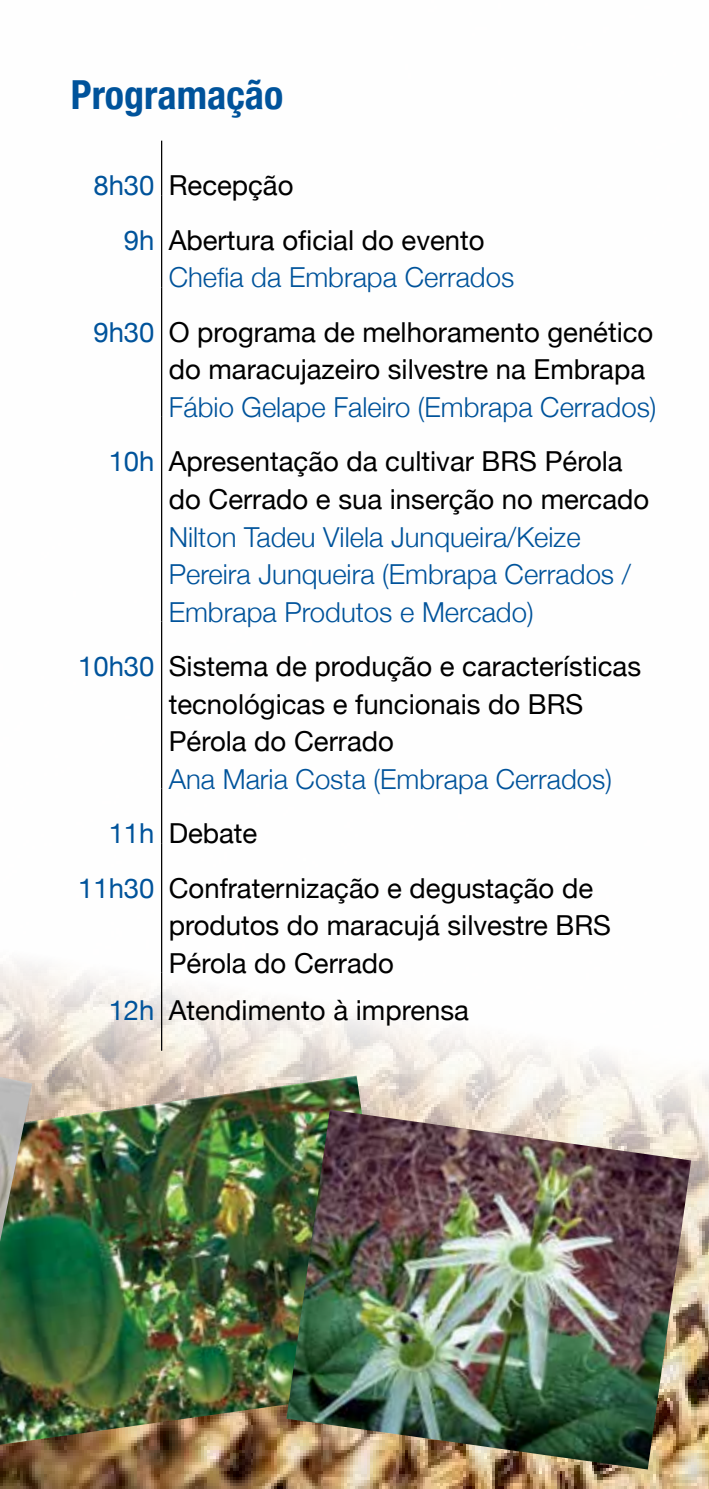
<style>
.page{position:relative;width:709px;height:1489px;background:#fff}
.page>*{position:absolute;margin:0;border:0;box-sizing:border-box;transform-origin:0 0}
.t1{font:700 condensed 40px "Helvetica Neue";color:#00539b}
.t2{font:27.5px/37.5px "Helvetica Neue";color:#000}
.t3{font:300 27.5px/37.5px "Helvetica Neue";color:#00539b}
.s1{color:#00539b}
.s2{font-weight:300;color:#00539b}
.s3{font-weight:400}
.s4{font-weight:400;color:#000}
</style>
<div class="page">
<img style="left:0;top:140px;width:709px;height:1348px">
<hr style="left:161px;top:141px;width:1px;height:54px;background:#000">
<hr style="left:161px;top:195px;width:1px;height:92px;background:#000">
<hr style="left:161px;top:287px;width:1px;height:130px;background:#000">
<hr style="left:161px;top:417px;width:1px;height:204px;background:#000">
<hr style="left:161px;top:621px;width:1px;height:167px;background:#000">
<hr style="left:161px;top:788px;width:1px;height:55px;background:#000">
<hr style="left:161px;top:843px;width:1px;height:129px;background:#000">
<hr style="left:161px;top:972px;width:1px;height:78px;background:#000">
<img style="left:0;top:1075px;width:400px;height:369px">
<img style="left:286px;top:1109px;width:405px;height:360px">
<img style="left:0;top:1076px;width:32px;height:165px">
<h1 class="t1" style="left:71px;top:71px;width:214px">Programação</h1>
<p class="t2" style="left:124px;top:158px;width:362px;line-height:54.5px;text-indent:-31px"><span class="s1">8h30</span> Recepção<br><span class="s1">9h</span> Abertura oficial do evento</p>
<p class="t2" style="left:93px;top:250px;width:561px;line-height:54.5px;text-indent:75px"><span class="s2">Chefia da Embrapa Cerrados<br></span><span class="s1">9h30</span> O programa de melhoramento genético</p>
<p class="t2" style="left:169px;top:350px;width:478px">do maracujazeiro silvestre na Embrapa</p>
<p class="t3" style="left:109px;top:379px;width:549px;line-height:54.5px;text-indent:60px">Fábio Gelape Faleiro (Embrapa Cerrados)<br><span class="s3">10h</span> <span class="s4">Apresentação da cultivar BRS Pérola</span></p>
<p class="t2" style="left:169px;top:480px;width:482px">do Cerrado e sua inserção no mercado</p>
<p class="t3" style="left:169px;top:517px;width:464px">Nilton Tadeu Vilela Junqueira/Keize<br>Pereira Junqueira (Embrapa Cerrados /<br>Embrapa Produtos e Mercado)</p>
<p class="t2" style="left:169px;top:647px;width:474px;text-indent:-91px"><span class="s1">10h30</span> Sistema de produção e características tecnológicas e funcionais do BRS<br>Pérola do Cerrado</p>
<p class="t3" style="left:169px;top:759px;width:445px">Ana Maria Costa (Embrapa Cerrados)</p>
<p class="t2" style="left:109px;top:814px;width:150px"><span class="s1">11h</span> Debate</p>
<p class="t2" style="left:78px;top:868px;width:516px"><span class="s1">11h30</span> Confraternização e degustação de</p>
<p class="t2" style="left:169px;top:906px;width:444px">produtos do maracujá silvestre BRS<br>Pérola do Cerrado</p>
<p class="t2" style="left:109px;top:991px;width:362px"><span class="s1">12h</span> Atendimento à imprensa</p>
</div>
